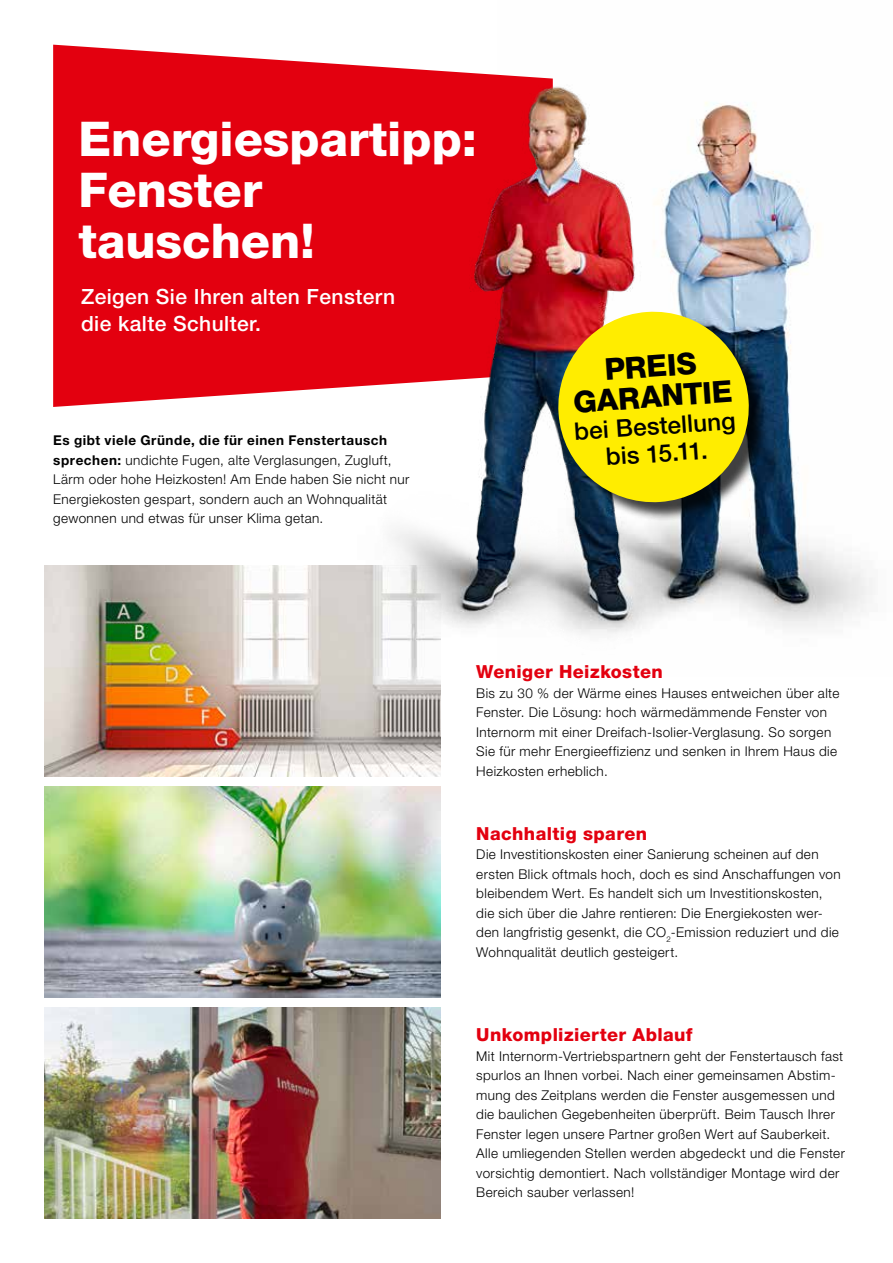
<style>
.page{position:relative;width:893px;height:1263px;background:#fff}
.page>*{position:absolute;margin:0;border:0;box-sizing:border-box;transform-origin:0 0}
.t1{font:800 48px/51.2px "Helvetica Neue LT Pro";color:#fff}
.t2{font:800 30.15px/30.2px "Helvetica Neue LT Pro";color:#000;text-align:center}
.t3{font:500 24.3px/27.5px "Helvetica Neue LT Pro";color:#000;text-align:center}
.t4{font:500 21px/27px "Helvetica Neue LT Pro";letter-spacing:.02em;color:#fff}
.t5{font:800 18px "Helvetica Neue LT Pro";letter-spacing:.02em;color:#e3000f}
.t6{font:300 13.5px/19.5px "Helvetica Neue LT Pro";letter-spacing:.03em;color:#000}
.s1{font-weight:700}
</style>
<div class="page">
<img style="left:767px;top:171px;width:106px;height:457px">
<svg style="left:53px;top:45px;width:253px;height:362px;background:#e40d1b"></svg>
<img style="left:45px;top:1008px;width:395px;height:210px">
<img style="left:45px;top:566px;width:395px;height:210px">
<img style="left:45px;top:787px;width:395px;height:210px">
<img style="left:306px;top:61px;width:461px;height:604px">
<div style="left:561px;top:315px;width:208px;height:207px;background:#000;opacity:.75"></div>
<svg style="left:555px;top:308px;width:197px;height:198px;background:#dac820"></svg>
<h1 class="t1" style="left:78px;top:113px;width:400px">Energiespartipp:<br>Fenster tauschen!</h1>
<h3 class="t4" style="left:81px;top:283px;width:316px">Zeigen Sie Ihren alten Fenstern die kalte Schulter.</h3>
<p class="t6" style="left:53px;top:431px;width:358px"><span class="s1">Es gibt viele Gründe, die für einen Fenstertausch sprechen:</span> undichte Fugen, alte Verglasungen, Zugluft, Lärm oder hohe Heizkosten! Am Ende haben Sie nicht nur Energiekosten gespart, sondern auch an Wohnqualität gewonnen und etwas für unser Klima getan.</p>
<h2 class="t2" style="left:570px;top:357px;width:161px;rotate:-4deg">PREIS<br>GARANTIE</h2>
<h3 class="t3" style="left:573px;top:417px;width:163px;rotate:-4deg">bei Bestellung bis 15.11.</h3>
<h3 class="t5" style="left:476px;top:661px;width:188px">Weniger Heizkosten</h3>
<p class="t6" style="left:476px;top:683px;width:365px">Bis zu 30 % der Wärme eines Hauses entweichen über alte Fenster. Die Lösung: hoch wärmedämmende Fenster von Internorm mit einer Dreifach-Isolier-Verglasung. So sorgen Sie für mehr Energieeffizienz und senken in Ihrem Haus die Heizkosten erheblich.</p>
<h3 class="t5" style="left:476px;top:823px;width:172px">Nachhaltig sparen</h3>
<p class="t6" style="left:476px;top:844px;width:366px">Die Investitionskosten einer Sanierung scheinen auf den ersten Blick oftmals hoch, doch es sind Anschaffungen von bleibendem Wert. Es handelt sich um Investitionskosten, die sich über die Jahre rentieren: Die Energiekosten wer&shy;den langfristig gesenkt, die CO<sub>2</sub>-Emission reduziert und die Wohnqualität deutlich gesteigert.</p>
<h3 class="t5" style="left:476px;top:1024px;width:218px">Unkomplizierter Ablauf</h3>
<p class="t6" style="left:476px;top:1046px;width:370px">Mit Internorm-Vertriebspartnern geht der Fenstertausch fast spurlos an Ihnen vorbei. Nach einer gemeinsamen Abstim&shy;mung des Zeitplans werden die Fenster ausgemessen und die baulichen Gegebenheiten überprüft. Beim Tausch Ihrer Fenster legen unsere Partner großen Wert auf Sauberkeit.<br>Alle umliegenden Stellen werden abgedeckt und die Fenster vorsichtig demontiert. Nach vollständiger Montage wird der Bereich sauber verlassen!</p>
</div>
